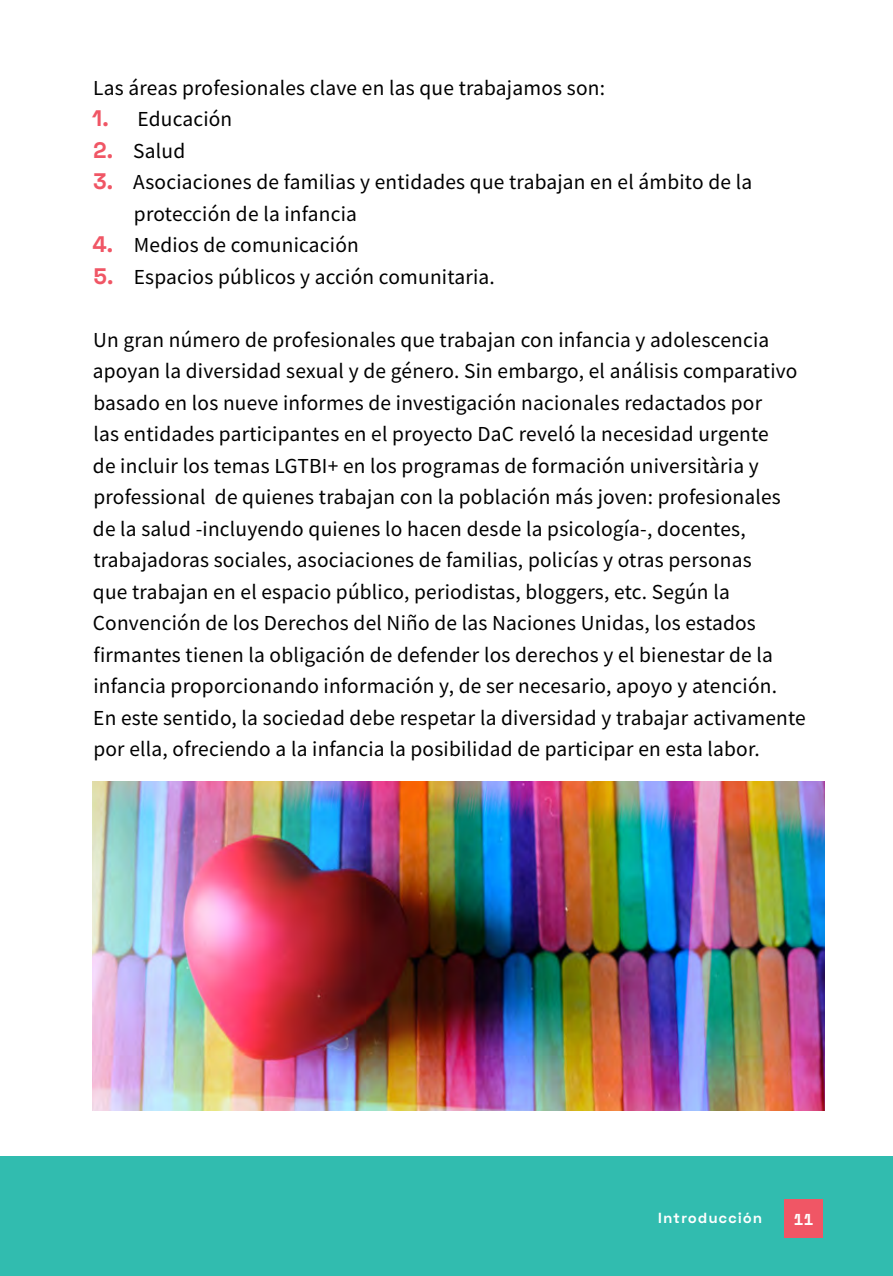
<style>
.page{position:relative;width:893px;height:1276px;background:#fff}
.page>*{position:absolute;margin:0;border:0;box-sizing:border-box;transform-origin:0 0}
.t1{font:21.38px/31.5px "Source Sans Pro";letter-spacing:.01em;color:#000}
.t2{font:700 15.75px "Space Mono";color:#fff}
.t3{font:700 14.62px "Space Text";letter-spacing:.1em;color:#fff}
.s1{font-family:"Space Text";font-weight:700;font-size:22.5px;color:#f05665}
</style>
<div class="page">
<div style="left:0;top:1156px;width:893px;height:120px;background:#31bcaf"></div>
<div style="left:784px;top:1199px;width:39px;height:38px;background:#f05665"></div>
<img style="left:92px;top:781px;width:732px;height:329px">
<p class="t1" style="left:93px;top:72px;width:513px">Las áreas profesionales clave en las que trabajamos son:</p>
<p class="t1" style="left:92px;top:103px;width:142px"><span class="s1">1.</span> Educación</p>
<p class="t1" style="left:93px;top:135px;width:93px"><span class="s1">2.</span> Salud</p>
<p class="t1" style="left:134px;top:166px;width:620px;text-indent:-40px"><span class="s1">3.</span> Asociaciones de familias y entidades que trabajan en el ámbito de la protección de la infancia</p>
<p class="t1" style="left:93px;top:229px;width:268px"><span class="s1">4.</span> Medios de comunicación</p>
<p class="t1" style="left:94px;top:261px;width:402px"><span class="s1">5.</span> Espacios públicos y acción comunitaria.</p>
<p class="t1" style="left:93px;top:324px;width:714px">Un gran número de profesionales que trabajan con infancia y adolescencia apoyan la diversidad sexual y de género. Sin embargo, el análisis comparativo basado en los nueve informes de investigación nacionales redactados por<br>las entidades participantes en el proyecto DaC reveló la necesidad urgente<br>de incluir los temas LGTBI+ en los programas de formación universitària y professional de quienes trabajan con la población más joven: profesionales de la salud -incluyendo quienes lo hacen desde la psicología-, docentes, trabajadoras sociales, asociaciones de familias, policías y otras personas<br>que trabajan en el espacio público, periodistas, bloggers, etc. Según la Convención de los Derechos del Niño de las Naciones Unidas, los estados firmantes tienen la obligación de defender los derechos y el bienestar de la infancia proporcionando información y, de ser necesario, apoyo y atención.<br>En este sentido, la sociedad debe respetar la diversidad y trabajar activamente por ella, ofreciendo a la infancia la posibilidad de participar en esta labor.</p>
<p class="t3" style="left:658px;top:1208px;width:105px">Introducción</p>
<p class="t2" style="left:794px;top:1207px;width:21px">11</p>
</div>
